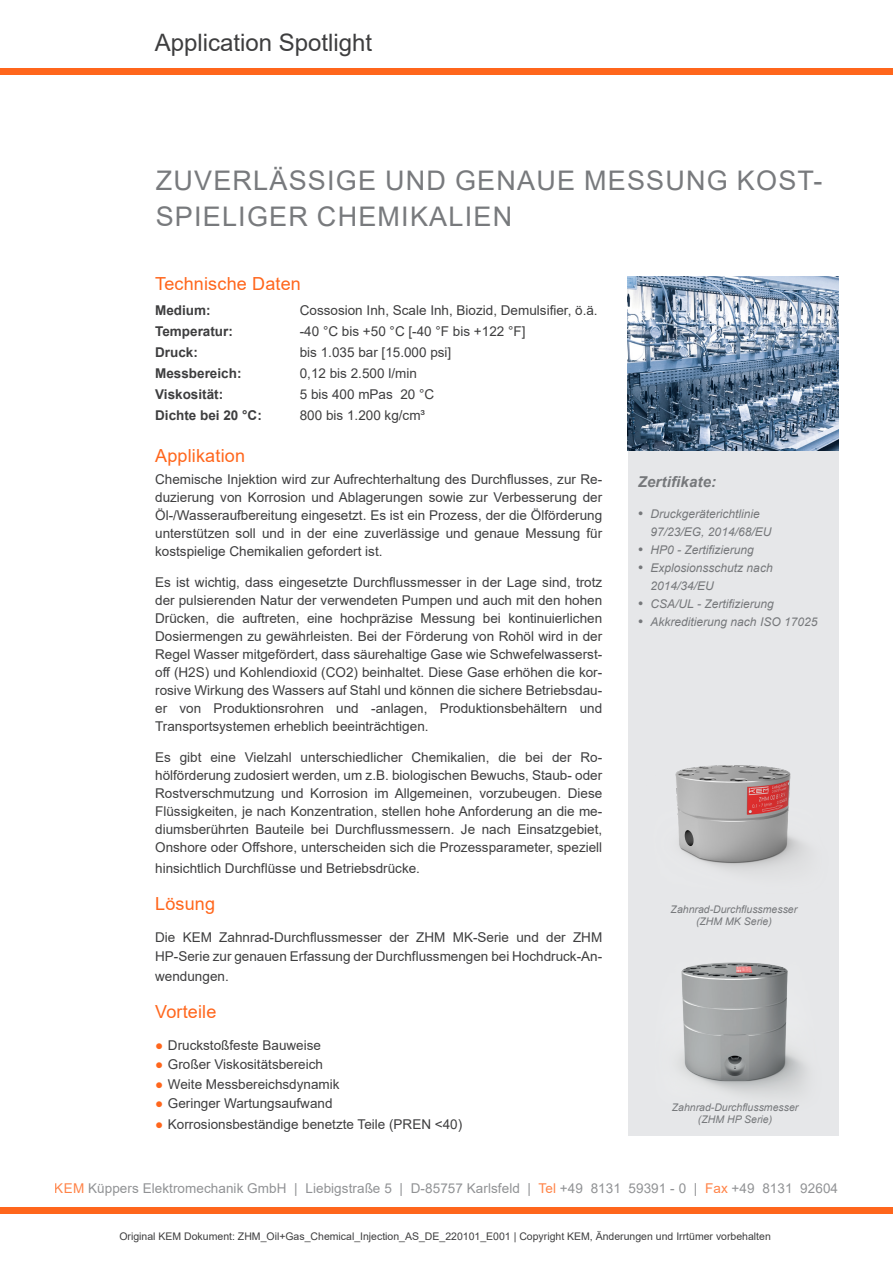
<style>
.page{position:relative;width:893px;height:1263px;background:#fff}
.page>*{position:absolute;margin:0;border:0;box-sizing:border-box;transform-origin:0 0}
.Application_Spotligh{font:27px/36px "Arial";letter-spacing:.045em;color:#787a7d}
.t1{font:24px "Arial";color:#3e3e3f}
.Application_Spotligh-2{font:18px "Arial";letter-spacing:.01em;color:#ff661c}
.KEM_Text_grey{font:18px "Arial";letter-spacing:.01em;color:#ff661c}
.Application_Spotligh-3{font:italic 700 15px "Arial";letter-spacing:.01em;color:#76787b}
.KEM_Text_grey-2{font:13.5px/18px "Arial";color:#3e3e3f;text-align:justify}
.KEM_Technische_Daten{font:13.5px "Arial";color:#3e3e3f}
.t2{font:13.5px "Arial";letter-spacing:.005em;color:#76787b}
.KEM_Technische_Daten-2{font:700 13.5px "Arial";color:#3e3e3f}
.t3{font:italic 12px/18px "Arial";color:#76787b}
.t4{font:10.5px "Arial";color:#3e3e3f}
.KEM_Tabelle{font:italic 10.5px/12px "Arial";color:#76787b;text-align:center}
.s1{color:#ff661c}
</style>
<div class="page">
<div style="left:0;top:68px;width:893px;height:6px;background:#ff661c"></div>
<div style="left:0;top:1208px;width:893px;height:6px;background:#ff661c"></div>
<div style="left:628px;top:276px;width:210px;height:859px;background:#e6e7e9"></div>
<img style="left:681px;top:962px;width:126px;height:133px">
<img style="left:675px;top:765px;width:130px;height:106px">
<img style="left:628px;top:276px;width:210px;height:175px">
<h2 class="t1" style="left:155px;top:27px;width:219px">Application Spotlight</h2>
<p class="Application_Spotligh" style="left:156px;top:162px;width:668px">ZUVERLÄSSIGE UND GENAUE MESSUNG KOST-<br>SPIELIGER CHEMIKALIEN</p>
<p class="Application_Spotligh-2" style="left:155px;top:271px;width:147px">Technische Daten</p>
<p class="KEM_Technische_Daten-2" style="left:155px;top:300px;width:57px">Medium:</p>
<p class="KEM_Technische_Daten" style="left:300px;top:301px;width:299px">Cossosion Inh, Scale Inh, Biozid, Demulsifier, ö.ä.</p>
<p class="KEM_Technische_Daten-2" style="left:155px;top:321px;width:79px">Temperatur:</p>
<p class="KEM_Technische_Daten" style="left:300px;top:322px;width:227px">-40 °C bis +50 °C [-40 °F bis +122 °F]</p>
<p class="KEM_Technische_Daten-2" style="left:155px;top:342px;width:44px">Druck:</p>
<p class="KEM_Technische_Daten" style="left:300px;top:343px;width:153px">bis 1.035 bar [15.000 psi]</p>
<p class="KEM_Technische_Daten-2" style="left:155px;top:363px;width:88px">Messbereich:</p>
<p class="KEM_Technische_Daten" style="left:300px;top:364px;width:119px">0,12 bis 2.500 l/min</p>
<p class="KEM_Technische_Daten-2" style="left:155px;top:384px;width:70px">Viskosität:</p>
<p class="KEM_Technische_Daten" style="left:300px;top:385px;width:136px">5 bis 400 mPas 20 °C</p>
<p class="KEM_Technische_Daten-2" style="left:155px;top:405px;width:108px">Dichte bei 20 °C:</p>
<p class="KEM_Technische_Daten" style="left:300px;top:406px;width:127px">800 bis 1.200 kg/cm³</p>
<p class="Application_Spotligh-2" style="left:155px;top:443px;width:91px">Applikation</p>
<p class="KEM_Text_grey-2" style="left:155px;top:470px;width:449px">Chemische Injektion wird zur Aufrechterhaltung des Durchflusses, zur Re&shy;duzierung von Korrosion und Ablagerungen sowie zur Verbesserung der Öl-/Wasseraufbereitung eingesetzt. Es ist ein Prozess, der die Ölförderung unterstützen soll und in der eine zuverlässige und genaue Messung für kostspielige Chemikalien gefordert ist.</p>
<p class="KEM_Text_grey-2" style="left:155px;top:573px;width:449px">Es ist wichtig, dass eingesetzte Durchflussmesser in der Lage sind, trotz der pulsierenden Natur der verwendeten Pumpen und auch mit den hohen Drücken, die auftreten, eine hochpräzise Messung bei kontinuierlichen Dosiermengen zu gewährleisten. Bei der Förderung von Rohöl wird in der Regel Wasser mitgefördert, dass säurehaltige Gase wie Schwefelwasserst&shy;off (H2S) und Kohlendioxid (CO2) beinhaltet. Diese Gase erhöhen die kor&shy;rosive Wirkung des Wassers auf Stahl und können die sichere Betriebsdau&shy;er von Produktionsrohren und -anlagen, Produktionsbehältern und Transportsystemen erheblich beeinträchtigen.</p>
<p class="KEM_Text_grey-2" style="left:155px;top:748px;width:449px">Es gibt eine Vielzahl unterschiedlicher Chemikalien, die bei der Ro&shy;hölförderung zudosiert werden, um z.B. biologischen Bewuchs, Staub- oder Rostverschmutzung und Korrosion im Allgemeinen, vorzubeugen. Diese Flüssigkeiten, je nach Konzentration, stellen hohe Anforderung an die me&shy;diumsberührten Bauteile bei Durchflussmessern. Je nach Einsatzgebiet, Onshore oder Offshore, unterscheiden sich die Prozessparameter, speziell</p>
<p class="KEM_Text_grey-2" style="left:155px;top:859px;width:266px">hinsichtlich Durchflüsse und Betriebsdrücke.</p>
<p class="KEM_Text_grey" style="left:155px;top:891px;width:61px">Lösung</p>
<p class="KEM_Text_grey-2" style="left:155px;top:927px;width:449px;line-height:19.5px">Die KEM Zahnrad-Durchflussmesser der ZHM MK-Serie und der ZHM HP-Serie zur genauen Erfassung der Durchflussmengen bei Hochdruck-An&shy;wendungen.</p>
<p class="KEM_Text_grey" style="left:155px;top:999px;width:63px">Vorteile</p>
<p class="KEM_Text_grey-2" style="left:155px;top:1036px;width:167px"><span class="s1">●</span> Druckstoßfeste Bauweise</p>
<p class="KEM_Text_grey-2" style="left:155px;top:1055px;width:169px"><span class="s1">●</span> Großer Viskositätsbereich</p>
<p class="KEM_Text_grey-2" style="left:155px;top:1075px;width:186px"><span class="s1">●</span> Weite Messbereichsdynamik</p>
<p class="KEM_Text_grey-2" style="left:155px;top:1094px;width:179px"><span class="s1">●</span> Geringer Wartungsaufwand</p>
<p class="KEM_Text_grey-2" style="left:155px;top:1115px;width:309px"><span class="s1">●</span> Korrosionsbeständige benetzte Teile (PREN &lt;40)</p>
<p class="Application_Spotligh-3" style="left:638px;top:472px;width:80px">Zertifikate:</p>
<p class="t3" style="left:651px;top:505px;width:122px">Druckgeräterichtlinie<br>97/23/EG, 2014/68/EU</p>
<p class="t3" style="left:651px;top:541px;width:105px">HP0 - Zertifizierung</p>
<p class="t3" style="left:651px;top:559px;width:124px">Explosionsschutz nach<br>2014/34/EU</p>
<p class="t3" style="left:651px;top:595px;width:125px">CSA/UL - Zertifizierung</p>
<p class="t3" style="left:651px;top:613px;width:168px">Akkreditierung nach ISO 17025</p>
<p class="KEM_Tabelle" style="left:671px;top:904px;width:128px">Zahnrad-Durchflussmesser (ZHM MK Serie)</p>
<p class="KEM_Tabelle" style="left:672px;top:1101px;width:128px">Zahnrad-Durchflussmesser (ZHM HP Serie)</p>
<p class="t2" style="left:55px;top:1179px;width:785px"><span class="s1">KEM</span> Küppers Elektromechanik GmbH | Liebigstraße 5 | D-85757 Karlsfeld | <span class="s1">Tel</span> +49 8131 59391 - 0 | <span class="s1">Fax</span> +49 8131 92604</p>
<p class="t4" style="left:119px;top:1229px;width:653px">Original KEM Dokument: ZHM_Oil+Gas_Chemical_Injection_AS_DE_220101_E001 | Copyright KEM, Änderungen und Irrtümer vorbehalten</p>
</div>
